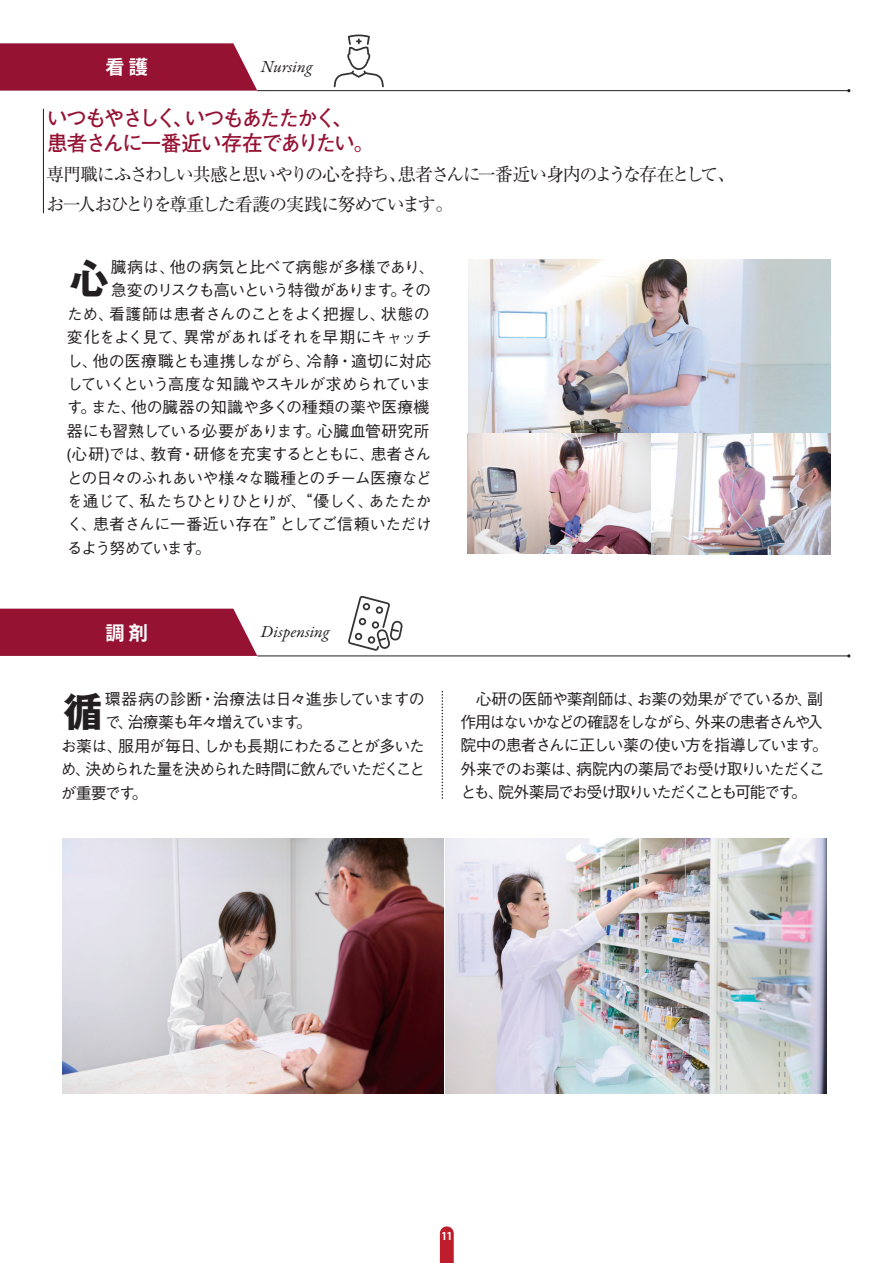
<style>
.page{position:relative;width:893px;height:1263px;background:#fff}
.page>*{position:absolute;margin:0;border:0;box-sizing:border-box;transform-origin:0 0}
.t1{font:700 40.2px "Gothic MB101 Pro";color:#231f20}
.t2{font:700 21.3px/25.5px "Futo Go B101 Pro";letter-spacing:-.085em;color:#951233}
.t3{font:700 19.2px "Koz Go Pr 6 N";color:#fff}
.t4{font:18px/29.7px "Ryumin Pr 6";letter-spacing:-.095em;color:#231f20}
.t5{font:italic 16.95px "Garamond Premr Pro";letter-spacing:.005em;color:#231f20}
.t6{font:500 15.9px "Gothic BBB Pro";letter-spacing:-.06em;color:#231f20}
.t7{font:500 15.9px/23.4px "Gothic BBB Pro";letter-spacing:-.085em;color:#231f20}
.t8{font:500 15.9px "Gothic BBB Pro";letter-spacing:-.03em;color:#231f20}
.t9{font:500 15.9px "Gothic BBB Pro";letter-spacing:-.115em;color:#231f20}
.t10{font:500 15.9px "Gothic BBB Pro";color:#231f20}
.t11{font:500 15.9px "Gothic BBB Pro";letter-spacing:-.005em;color:#231f20}
.t12{font:500 15.9px "Gothic BBB Pro";letter-spacing:-.025em;color:#231f20}
.t13{font:500 15.9px "Gothic BBB Pro";letter-spacing:-.015em;color:#231f20}
.t14{font:500 15.9px "Gothic BBB Pro";letter-spacing:-.035em;color:#231f20}
.t15{font:500 15.9px "Gothic BBB Pro";letter-spacing:-.11em;color:#231f20}
.t16{font:500 15.9px "Gothic BBB Pro";letter-spacing:-.105em;color:#231f20}
.t17{font:700 10.65px "Koz Go Pr 6 N";color:#fff}
</style>
<div class="page">
<svg style="left:440px;top:1226px;width:14px;height:37px"></svg>
<svg style="left:0;top:43px;width:257px;height:48px;background:#9b203f"></svg>
<hr style="left:257px;top:90px;width:592px;height:1px;background:#231f20">
<div style="left:0;top:609px;width:257px;height:47px;background:#951233"></div>
<hr style="left:257px;top:656px;width:592px;height:1px;background:#231f20">
<svg style="left:442px;top:692px;width:1px;height:107px"></svg>
<hr style="left:43px;top:109px;width:1px;height:104px;background:#231f20">
<img style="left:648px;top:433px;width:183px;height:121px">
<img style="left:467px;top:434px;width:184px;height:120px">
<img style="left:468px;top:260px;width:363px;height:173px">
<svg style="left:334px;top:34px;width:50px;height:53px"></svg>
<svg style="left:348px;top:596px;width:55px;height:55px"></svg>
<img style="left:62px;top:838px;width:764px;height:255px">
<p class="t3" style="left:105px;top:56px;width:44px">看 護</p>
<p class="t5" style="left:261px;top:56px;width:53px">Nursing</p>
<h2 class="t2" style="left:47px;top:102px;width:328px">いつもやさしく、いつもあたたかく、患者さんに一番近い存在でありたい。</h2>
<p class="t4" style="left:46px;top:159px;width:691px">専門職にふさわしい共感と思いやりの心を持ち、患者さんに一番近い身内のような存在として、お一人おひとりを尊重した看護の実践に努めています。</p>
<h1 class="t1" style="left:70px;top:246px;width:40px">心</h1>
<p class="t13" style="left:111px;top:254px;width:325px">臓病は、他の病気と比べて病態が多様であり、</p>
<p class="t6" style="left:111px;top:278px;width:322px">急変のリスクも高いという特徴があります。その</p>
<p class="t8" style="left:67px;top:301px;width:364px">ため、看護師は患者さんのことをよく把握し、状態の</p>
<p class="t6" style="left:67px;top:324px;width:366px">変化をよく見て、異常があればそれを早期にキャッチ</p>
<p class="t10" style="left:67px;top:348px;width:366px">し、他の医療職とも連携しながら、冷静・適切に対応</p>
<p class="t6" style="left:67px;top:371px;width:366px">していくという高度な知識やスキルが求められていま</p>
<p class="t11" style="left:67px;top:395px;width:364px">す。また、他の臓器の知識や多くの種類の薬や医療機</p>
<p class="t8" style="left:67px;top:418px;width:364px">器にも習熟している必要があります。心臓血管研究所</p>
<p class="t6" style="left:67px;top:441px;width:366px">(心研)では、教育・研修を充実するとともに、患者さん</p>
<p class="t6" style="left:67px;top:465px;width:366px">との日々のふれあいや様々な職種とのチーム医療など</p>
<p class="t6" style="left:67px;top:488px;width:366px">を通じて、私たちひとりひとりが、“優しく、あたたか</p>
<p class="t12" style="left:67px;top:512px;width:366px">く、患者さんに一番近い存在”としてご信頼いただけ</p>
<p class="t16" style="left:67px;top:535px;width:146px">るよう努めています。</p>
<p class="t3" style="left:105px;top:622px;width:44px">調 剤</p>
<p class="t5" style="left:261px;top:621px;width:70px">Dispensing</p>
<p class="t14" style="left:105px;top:686px;width:322px">環器病の診断・治療法は日々進歩していますの</p>
<p class="t15" style="left:105px;top:710px;width:209px">で、治療薬も年々増えています。</p>
<p class="t6" style="left:61px;top:733px;width:365px">お薬は、服用が毎日、しかも長期にわたることが多いた</p>
<p class="t9" style="left:61px;top:756px;width:366px">め、決められた量を決められた時間に飲んでいただくこと</p>
<p class="t6" style="left:61px;top:780px;width:89px">が重要です。</p>
<h1 class="t1" style="left:64px;top:678px;width:40px">循</h1>
<p class="t7" style="left:460px;top:685px;width:369px">　心研の医師や薬剤師は、お薬の効果がでているか、副作用はないかなどの確認をしながら、外来の患者さんや入院中の患者さんに正しい薬の使い方を指導しています。外来でのお薬は、病院内の薬局でお受け取りいただくことも、院外薬局でお受け取りいただくことも可能です。</p>
<p class="t17" style="left:441px;top:1230px;width:13px">11</p>
</div>
